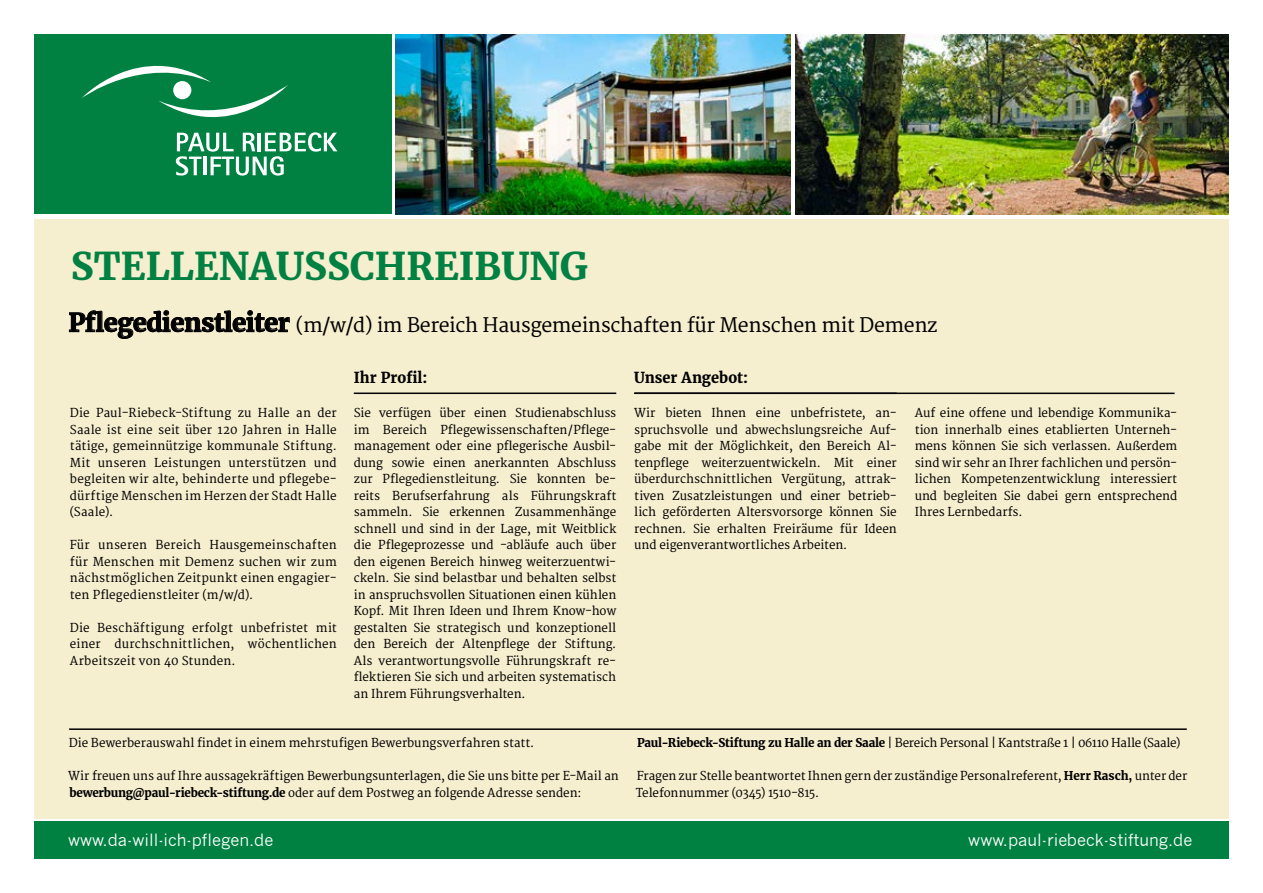
<style>
.page{position:relative;width:1263px;height:893px;background:#fff}
.page>*{position:absolute;margin:0;border:0;box-sizing:border-box;transform-origin:0 0}
.t1{font:700 37.8px "Merriweather";color:#008142}
.t2{font:19.5px "Merriweather";letter-spacing:-.02em;color:#000}
.t3{font:16.5px "News Gothic";color:#fff}
.t4{font:700 15px "Merriweather";letter-spacing:.005em;color:#000}
.t5{font:12px/16.5px "Merriweather";color:#000;text-align:justify}
.t6{font:12px "Merriweather";letter-spacing:-.02em;color:#000}
.s1{font-weight:700;font-size:25.5px}
.s2{font-weight:700}
</style>
<div class="page">
<div style="left:34px;top:34px;width:357px;height:180px;background:#008142"></div>
<div style="left:34px;top:219px;width:1195px;height:600px;background:#f5eecf"></div>
<svg style="left:82px;top:65px;width:255px;height:111px"></svg>
<svg style="left:69px;top:310px;width:221px;height:29px"></svg>
<hr style="left:354px;top:393px;width:262px;height:1px;background:#000">
<hr style="left:69px;top:728px;width:1118px;height:2px;background:#000">
<div style="left:34px;top:822px;width:1195px;height:37px;background:#008142"></div>
<img style="left:395px;top:34px;width:396px;height:180px">
<img style="left:795px;top:34px;width:434px;height:180px">
<hr style="left:634px;top:392px;width:540px;height:2px;background:#000">
<h1 class="t1" style="left:71px;top:241px;width:519px">STELLENAUSSCHREIBUNG</h1>
<h2 class="t2" style="left:68px;top:313px;width:870px"><span class="s1">Pflegedienstleiter</span> (m/w/d) im Bereich Hausgemeinschaften für Menschen mit Demenz</h2>
<p class="t5" style="left:70px;top:405px;width:268px">Die Paul-Riebeck-Stiftung zu Halle an der Saale ist eine seit über 120 Jahren in Halle tätige, gemeinnützige kommunale Stiftung.<br>Mit unseren Leistungen unterstützen und begleiten wir alte, behinderte und pflegebe&shy;dürftige Menschen im Herzen der Stadt Halle (Saale).</p>
<p class="t5" style="left:70px;top:537px;width:268px">Für unseren Bereich Hausgemeinschaften für Menschen mit Demenz suchen wir zum nächstmöglichen Zeitpunkt einen engagier&shy;ten Pflegedienstleiter (m/w/d).</p>
<p class="t5" style="left:70px;top:619px;width:268px">Die Beschäftigung erfolgt unbefristet mit einer durchschnittlichen, wöchentlichen Arbeitszeit von 40 Stunden.</p>
<p class="t4" style="left:354px;top:367px;width:75px">Ihr Profil:</p>
<p class="t5" style="left:354px;top:405px;width:264px">Sie verfügen über einen Studienabschluss im Bereich Pflegewissenschaften/Pflege&shy;management oder eine pflegerische Ausbil&shy;dung sowie einen anerkannten Abschluss zur Pflegedienstleitung. Sie konnten be&shy;reits Berufserfahrung als Führungskraft sammeln. Sie erkennen Zusammenhänge schnell und sind in der Lage, mit Weitblick die Pflegeprozesse und -abläufe auch über den eigenen Bereich hinweg weiterzuentwi&shy;ckeln. Sie sind belastbar und behalten selbst in anspruchsvollen Situationen einen kühlen Kopf. Mit Ihren Ideen und Ihrem Know-how gestalten Sie strategisch und konzeptionell den Bereich der Altenpflege der Stiftung.<br>Als verantwortungsvolle Führungskraft re&shy;flektieren Sie sich und arbeiten systematisch an Ihrem Führungsverhalten.</p>
<p class="t5" style="left:69px;top:735px;width:467px">Die Bewerberauswahl findet in einem mehrstufigen Bewerbungsverfahren statt.</p>
<p class="t5" style="left:68px;top:768px;width:552px">Wir freuen uns auf Ihre aussagekräftigen Bewerbungsunterlagen, die Sie uns bitte per E-Mail an <span class="s2">bewerbung@paul-riebeck-stiftung.de</span> oder auf dem Postweg an folgende Adresse senden:</p>
<p class="t4" style="left:634px;top:367px;width:115px">Unser Angebot:</p>
<p class="t5" style="left:634px;top:405px;width:264px">Wir bieten Ihnen eine unbefristete, an&shy;spruchsvolle und abwechslungsreiche Auf&shy;gabe mit der Möglichkeit, den Bereich Al&shy;tenpflege weiterzuentwickeln. Mit einer überdurchschnittlichen Vergütung, attrak&shy;tiven Zusatzleistungen und einer betrieb&shy;lich geförderten Altersvorsorge können Sie rechnen. Sie erhalten Freiräume für Ideen und eigenverantwortliches Arbeiten.</p>
<p class="t5" style="left:915px;top:405px;width:264px">Auf eine offene und lebendige Kommunika&shy;tion innerhalb eines etablierten Unterneh&shy;mens können Sie sich verlassen. Außerdem sind wir sehr an Ihrer fachlichen und persön&shy;lichen Kompetenzentwicklung interessiert und begleiten Sie dabei gern entsprechend Ihres Lernbedarfs.</p>
<p class="t6" style="left:637px;top:736px;width:545px"><span class="s2">Paul-Riebeck-Stiftung zu Halle an der Saale</span> | Bereich Personal | Kantstraße 1 | 06110 Halle (Saale)</p>
<p class="t5" style="left:636px;top:768px;width:553px">Fragen zur Stelle beantwortet Ihnen gern der zuständige Personalreferent, <span class="s2">Herr Rasch,</span> unter der<br>Telefonnummer (0345) 1510-815.</p>
<h3 class="t3" style="left:68px;top:831px;width:207px">www.da-will-ich-pflegen.de</h3>
<h3 class="t3" style="left:968px;top:831px;width:226px">www.paul-riebeck-stiftung.de</h3>
</div>
